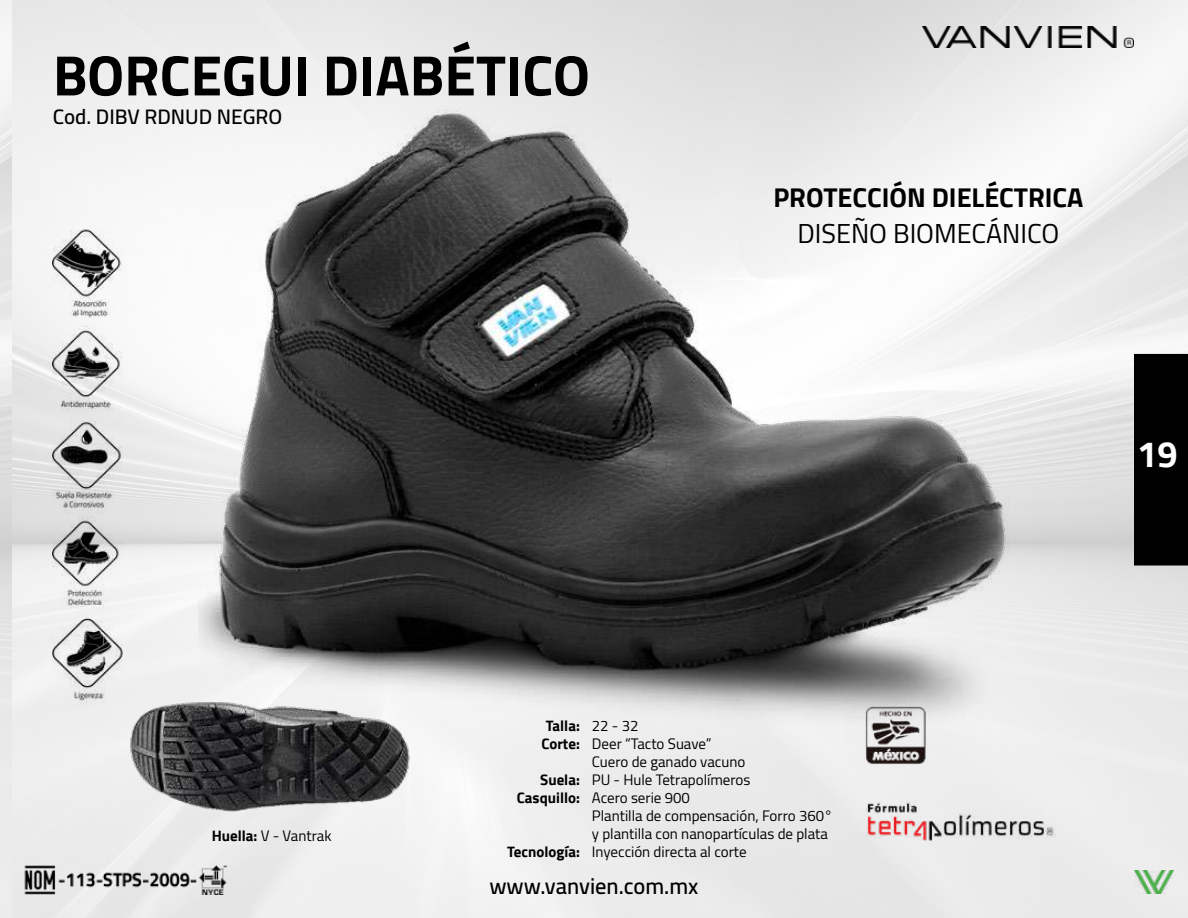
<style>
.page{position:relative;width:1188px;height:918px;background:#fff}
.page>*{position:absolute;margin:0;border:0;box-sizing:border-box;transform-origin:0 0}
.t1{font:700 57px "Cairo";color:#000}
.t2{font:700 36px "Cairo";color:#fff}
.t3{font:700 27px "Cairo";color:#000}
.t4{font:27px "Cairo";color:#000}
.t5{font:600 22.5px "Cairo";color:#000}
.t6{font:600 21px "Cairo";color:#000}
.t7{font:15px/18px "Cairo";color:#000}
.t8{font:700 15px/18px "Cairo";color:#000}
.s1{font-weight:700}
</style>
<div class="page">
<img style="left:11px;top:1px;width:1177px;height:917px">
<img style="left:923px;top:27px;width:211px;height:21px">
<img style="left:53px;top:222px;width:70px;height:490px">
<img style="left:18px;top:866px;width:211px;height:28px">
<img style="left:1134px;top:871px;width:40px;height:22px">
<img style="left:864px;top:739px;width:63px;height:28px">
<img style="left:858px;top:797px;width:212px;height:44px">
<div style="left:1135px;top:355px;width:52px;height:210px;background:#000"></div>
<div style="left:1134px;top:354px;width:54px;height:212px;border:2px solid #000"></div>
<img style="left:199px;top:101px;width:865px;height:638px">
<img style="left:126px;top:696px;width:288px;height:120px">
<h1 class="t1" style="left:53px;top:42px;width:539px">BORCEGUI DIABÉTICO</h1>
<h3 class="t6" style="left:53px;top:99px;width:231px">Cod. DIBV RDNUD NEGRO</h3>
<h3 class="t3" style="left:773px;top:182px;width:312px">PROTECCIÓN DIELÉCTRICA</h3>
<h3 class="t4" style="left:797px;top:211px;width:264px">DISEÑO BIOMECÁNICO</h3>
<h2 class="t2" style="left:1137px;top:433px;width:42px">19</h2>
<p class="t7" style="left:212px;top:827px;width:121px"><span class="s1">Huella:</span> V - Vantrak</p>
<p class="t8" style="left:541px;top:717px;width:40px">Talla:<br>Corte:</p>
<p class="t8" style="left:517px;top:771px;width:65px;text-align:right">Suela:<br>Casquillo:</p>
<p class="t8" style="left:507px;top:843px;width:74px">Tecnología:</p>
<p class="t7" style="left:592px;top:717px;width:242px">22 - 32<br>Deer “Tacto Suave”<br>Cuero de ganado vacuno<br>PU - Hule Tetrapolímeros<br>Acero serie 900<br>Plantilla de compensación, Forro 360° y plantilla con nanopartículas de plata<br>Inyección directa al corte</p>
<h3 class="t5" style="left:489px;top:867px;width:211px">www.vanvien.com.mx</h3>
</div>
